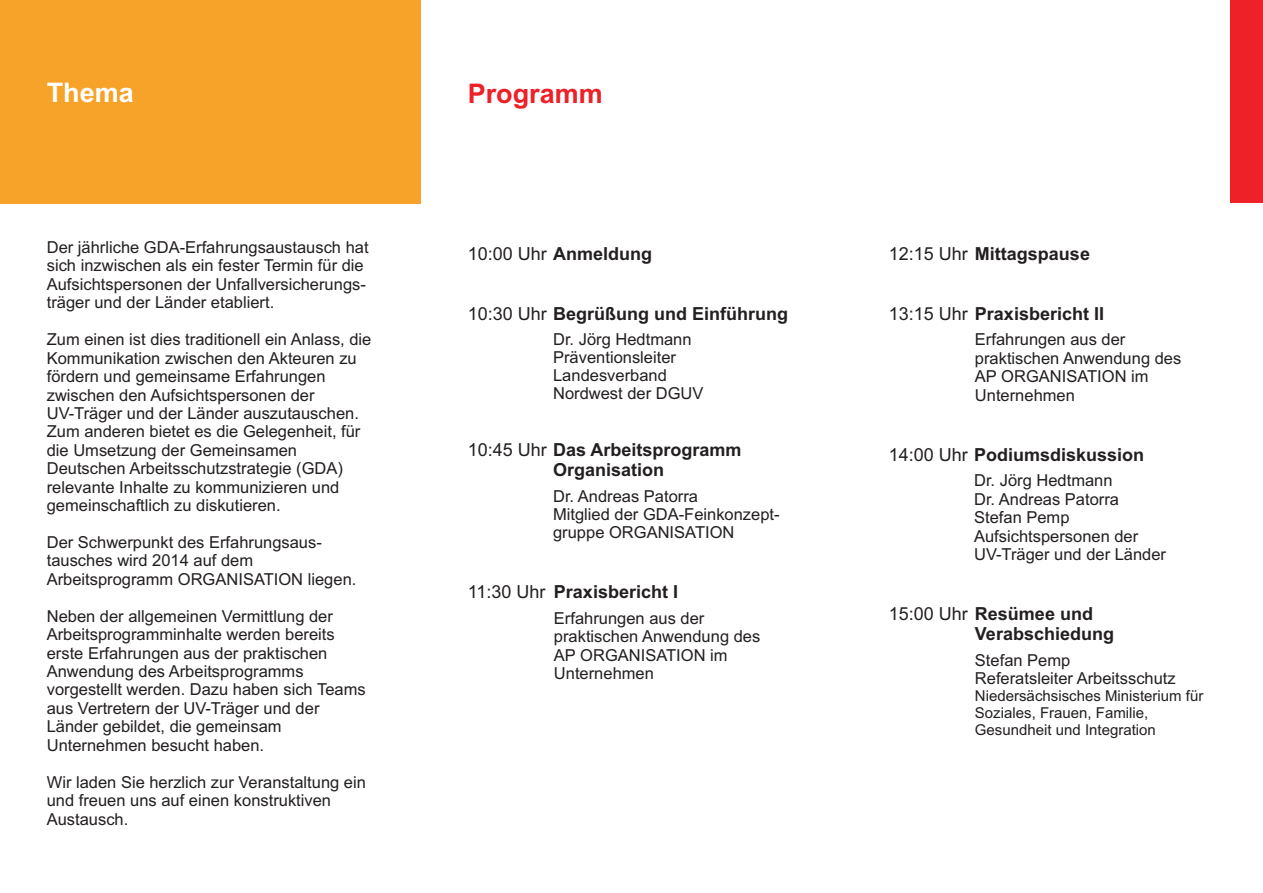
<style>
.page{position:relative;width:1263px;height:893px;background:#fff}
.page>*{position:absolute;margin:0;border:0;box-sizing:border-box;transform-origin:0 0}
.t1{font:700 27px "Arial";color:#ee2028}
.t2{font:700 27px "Arial";color:#fff}
.t3{font:700 18px/20.1px "Arial";color:#231f20;text-align:center}
.t4{font:16.5px/18.5px "Arial";color:#231f20}
.t5{font:15px/16.8px "Arial";color:#231f20}
.s1{font-weight:400}
</style>
<div class="page">
<div style="left:0;top:0;width:421px;height:204px;background:#f7a329"></div>
<div style="left:1230px;top:0;width:33px;height:203px;background:#ee2028"></div>
<h1 class="t2" style="left:47px;top:82px;width:89px">Thema</h1>
<p class="t4" style="left:47px;top:240px;width:323px">Der jährliche GDA-Erfahrungsaustausch hat sich inzwischen als ein fester Termin für die Aufsichtspersonen der Unfallversicherungs&shy;träger und der Länder etabliert.</p>
<p class="t4" style="left:47px;top:332px;width:326px">Zum einen ist dies traditionell ein Anlass, die Kommunikation zwischen den Akteuren zu fördern und gemeinsame Erfahrungen zwischen den Aufsichtspersonen der UV-Träger und der Länder auszutauschen.<br>Zum anderen bietet es die Gelegenheit, für die Umsetzung der Gemeinsamen Deutschen Arbeitsschutzstrategie (GDA) relevante Inhalte zu kommunizieren und gemeinschaftlich zu diskutieren.</p>
<p class="t4" style="left:47px;top:534px;width:311px">Der Schwerpunkt des Erfahrungsaus&shy;tausches wird 2014 auf dem<br>Arbeitsprogramm ORGANISATION liegen.</p>
<p class="t4" style="left:47px;top:608px;width:320px">Neben der allgemeinen Vermittlung der Arbeitsprogramminhalte werden bereits erste Erfahrungen aus der praktischen Anwendung des Arbeitsprogramms vorgestellt werden. Dazu haben sich Teams aus Vertretern der UV-Träger und der Länder gebildet, die gemeinsam Unternehmen besucht haben.</p>
<p class="t4" style="left:47px;top:774px;width:321px">Wir laden Sie herzlich zur Veranstaltung ein und freuen uns auf einen konstruktiven<br>Austausch.</p>
<h1 class="t1" style="left:468px;top:83px;width:137px">Programm</h1>
<p class="t3" style="left:468px;top:245px;width:186px"><span class="s1">10:00 Uhr</span> Anmeldung</p>
<p class="t3" style="left:468px;top:305px;width:322px"><span class="s1">10:30 Uhr</span> Begrüßung und Einführung</p>
<p class="t4" style="left:553px;top:332px;width:152px;line-height:18px">Dr. Jörg Hedtmann<br>Präventionsleiter<br>Landesverband<br>Nordwest der DGUV</p>
<p class="t3" style="left:468px;top:441px;width:275px"><span class="s1">10:45 Uhr</span> Das Arbeitsprogramm<br>Organisation</p>
<p class="t4" style="left:553px;top:488px;width:228px">Dr. Andreas Patorra<br>Mitglied der GDA-Feinkonzept&shy;gruppe ORGANISATION</p>
<p class="t3" style="left:468px;top:583px;width:212px"><span class="s1">11:30 Uhr</span> Praxisbericht I</p>
<p class="t4" style="left:554px;top:610px;width:208px">Erfahrungen aus der praktischen Anwendung des<br>AP ORGANISATION im<br>Unternehmen</p>
<p class="t3" style="left:889px;top:245px;width:203px"><span class="s1">12:15 Uhr</span> Mittagspause</p>
<p class="t3" style="left:889px;top:305px;width:217px"><span class="s1">13:15 Uhr</span> Praxisbericht II</p>
<p class="t4" style="left:975px;top:332px;width:208px">Erfahrungen aus der praktischen Anwendung des<br>AP ORGANISATION im<br>Unternehmen</p>
<p class="t3" style="left:889px;top:446px;width:257px"><span class="s1">14:00 Uhr</span> Podiumsdiskussion</p>
<p class="t4" style="left:974px;top:473px;width:193px">Dr. Jörg Hedtmann<br>Dr. Andreas Patorra<br>Stefan Pemp<br>Aufsichtspersonen der<br>UV-Träger und der Länder</p>
<p class="t3" style="left:975px;top:605px;width:141px;text-align:left;text-indent:-86px"><span class="s1">15:00 Uhr</span> Resümee und<br>Verabschiedung</p>
<p class="t4" style="left:975px;top:652px;width:202px">Stefan Pemp<br>Referatsleiter Arbeitsschutz</p>
<p class="t5" style="left:975px;top:689px;width:230px">Niedersächsisches Ministerium für<br>Soziales, Frauen, Familie,<br>Gesundheit und Integration</p>
</div>
